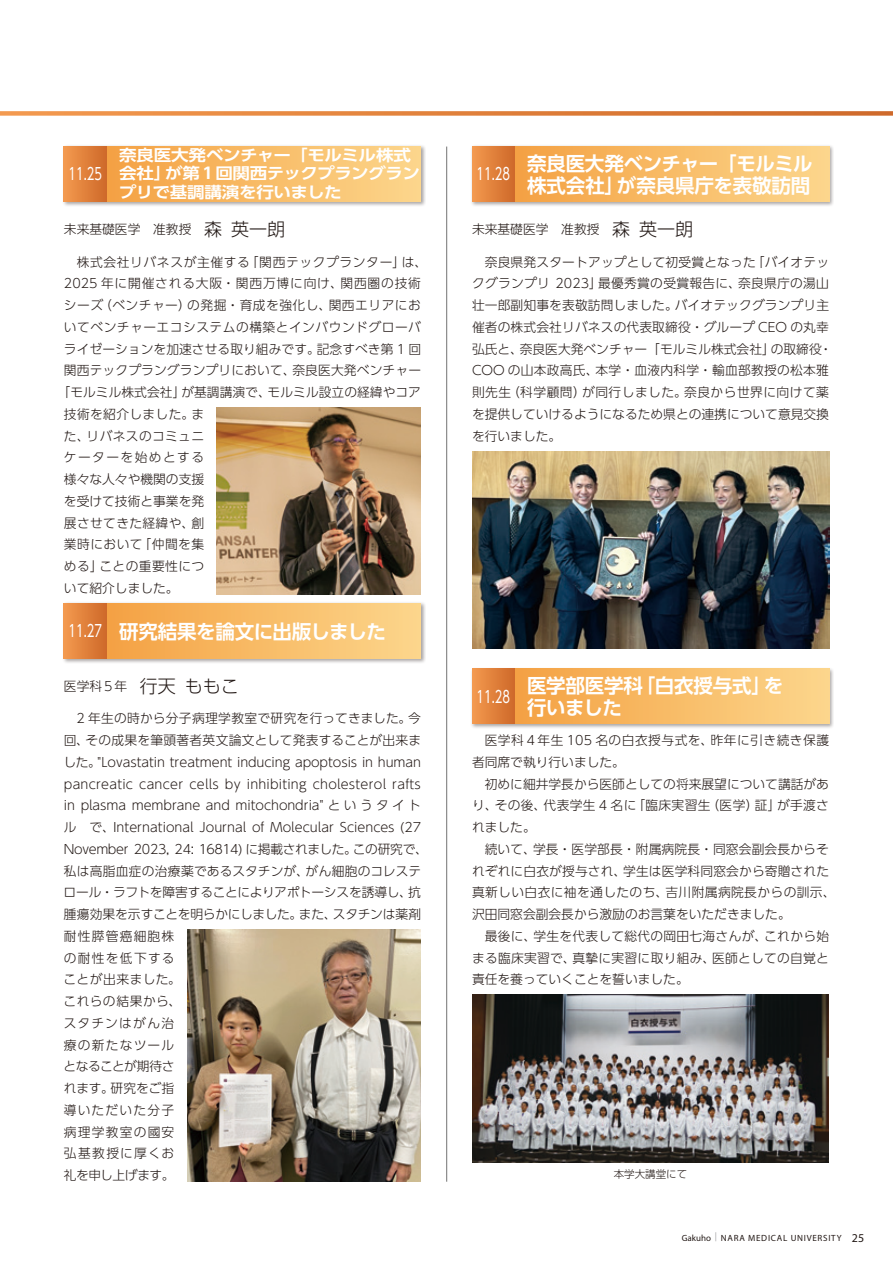
<style>
.page{position:relative;width:893px;height:1263px;background:#fff}
.page>*{position:absolute;margin:0;border:0;box-sizing:border-box;transform-origin:0 0}
.t1{font:700 19.5px/22.5px "UD Shin Go Pr 6 De";letter-spacing:-.015em;color:#fff}
.t2{font:16.5px "UD Shin Go Pr 6";color:#fff;scale:.7 1}
.t3{font:700 15.6px/17.2px "UD Shin Go Pr 6 De";letter-spacing:-.02em;color:#fff;scale:1.13 1}
.t4{font:300 12.75px/21.8px "UD Shin Go Pr 6";letter-spacing:.01em;color:#231916}
.t5{font:300 12.75px "UD Shin Go Pr 6";letter-spacing:.04em;color:#231916}
.t6{font:300 12.75px/21.8px "UD Shin Go Pr 6";letter-spacing:.035em;color:#231916}
.t7{font:300 12.75px "UD Shin Go Pr 6";letter-spacing:.065em;color:#231916}
.t8{font:300 12.75px "UD Shin Go Pr 6";letter-spacing:.05em;color:#231916}
.t9{font:300 12.75px "UD Shin Go Pr 6";letter-spacing:.03em;color:#231916}
.t10{font:300 12.75px "UD Shin Go Pr 6";letter-spacing:.11em;color:#231916}
.t11{font:300 10.5px "UD Shin Go Pr 6";color:#231916}
.t12{font:9px "Myriad Pro";letter-spacing:.08em;color:#231916}
.s1{font-size:18px}
.s2{font-size:12px}
</style>
<div class="page">
<div style="left:62px;top:145px;width:364px;height:62px;background:#231916;opacity:.4"></div>
<svg style="left:106px;top:147px;width:315px;height:55px;background:#f7bb67"></svg>
<div style="left:64px;top:147px;width:42px;height:55px;background:linear-gradient(to right,#f49a4e,#d06b2b)"></div>
<img style="left:217px;top:408px;width:204px;height:186px">
<div style="left:62px;top:601px;width:364px;height:63px;background:#231916;opacity:.4"></div>
<svg style="left:106px;top:603px;width:315px;height:56px;background:#f7bb67"></svg>
<div style="left:64px;top:603px;width:42px;height:56px;background:linear-gradient(to right,#f49a4e,#d06b2b)"></div>
<img style="left:187px;top:930px;width:234px;height:252px">
<div style="left:470px;top:145px;width:364px;height:62px;background:#231916;opacity:.4"></div>
<svg style="left:514px;top:147px;width:315px;height:55px;background:#f7bb67"></svg>
<div style="left:472px;top:147px;width:42px;height:55px;background:linear-gradient(to right,#f49a4f,#d06b2b)"></div>
<img style="left:472px;top:451px;width:357px;height:197px">
<div style="left:470px;top:667px;width:364px;height:62px;background:#231916;opacity:.4"></div>
<svg style="left:514px;top:669px;width:315px;height:55px;background:#f7bb67"></svg>
<div style="left:472px;top:669px;width:42px;height:55px;background:linear-gradient(to right,#f49a4f,#d06b2b)"></div>
<img style="left:472px;top:995px;width:357px;height:167px">
<hr style="left:446px;top:147px;width:1px;height:1035px;background:#727272">
<svg style="left:0;top:111px;width:893px;height:5px;background:#e38d4f"></svg>
<p class="t3" style="left:119px;top:146px;width:268px">奈良医大発ベンチャー「モルミル株式会社」が第1回関西テックプラングラン</p>
<p class="t3" style="left:119px;top:183px;width:199px">プリで基調講演を行いました</p>
<p class="t4" style="left:64px;top:218px;width:223px">未来基礎医学　准教授　<span class="s1">森 英一朗</span></p>
<p class="t8" style="left:77px;top:251px;width:352px">株式会社リバネスが主催する「関西テックプランター」は、</p>
<p class="t7" style="left:64px;top:273px;width:359px">2025 年に開催される大阪・関西万博に向け、関西圏の技術</p>
<p class="t5" style="left:64px;top:295px;width:358px">シーズ（ベンチャー）の発掘・育成を強化し、関西エリアにお</p>
<p class="t5" style="left:64px;top:317px;width:358px">いてベンチャーエコシステムの構築とインバウンドグローバ</p>
<p class="t4" style="left:64px;top:337px;width:359px">ライゼーションを加速させる取り組みです。記念すべき第 1 回</p>
<p class="t4" style="left:64px;top:359px;width:359px">関西テックプラングランプリにおいて、奈良医大発ベンチャー</p>
<p class="t4" style="left:58px;top:381px;width:365px">「モルミル株式会社」が基調講演で、モルミル設立の経緯やコア</p>
<p class="t4" style="left:64px;top:403px;width:142px">技術を紹介しました。ま</p>
<p class="t4" style="left:64px;top:424px;width:142px">た、リバネスのコミュニ</p>
<p class="t10" style="left:64px;top:447px;width:142px">ケーターを始めとする</p>
<p class="t4" style="left:64px;top:468px;width:142px">様々な人々や機関の支援</p>
<p class="t4" style="left:64px;top:490px;width:142px">を受けて技術と事業を発</p>
<p class="t4" style="left:64px;top:511px;width:142px">展させてきた経緯や、創</p>
<p class="t6" style="left:64px;top:533px;width:142px">業時において「仲間を集</p>
<p class="t9" style="left:64px;top:556px;width:142px">める」ことの重要性につ</p>
<p class="t4" style="left:64px;top:577px;width:116px">いて紹介しました。</p>
<p class="t2" style="left:68px;top:161px;width:49px">11.25</p>
<h1 class="t1" style="left:119px;top:620px;width:268px">研究結果を論文に出版しました</h1>
<p class="t4" style="left:64px;top:674px;width:176px">医学科5年　<span class="s1">行天 ももこ</span></p>
<p class="t4" style="left:63px;top:707px;width:366px;text-indent:13px">2 年生の時から分子病理学教室で研究を行ってきました。今回、その成果を筆頭著者英文論文として発表することが出来ました。"Lovastatin treatment inducing apoptosis in human pancreatic cancer cells by inhibiting cholesterol rafts in plasma membrane and mitochondria" というタイトル で、International Journal of Molecular Sciences (27<br>November 2023, 24: 16814) に掲載されました。この研究で、私は高脂血症の治療薬であるスタチンが、がん細胞のコレステロール・ラフトを障害することによりアポトーシスを誘導し、抗腫瘍効果を示すことを明らかにしました。また、スタチンは薬剤耐性膵管癌細胞株<br>の耐性を低下する<br>ことが出来ました。<br>これらの結果から、<br>スタチンはがん治<br>療の新たなツール<br>となることが期待さ<br>れます。研究をご指<br>導いただいた分子<br>病理学教室の國安<br>弘基教授に厚くお<br>礼を申し上げます。</p>
<p class="t2" style="left:68px;top:618px;width:49px">11.27</p>
<h1 class="t1" style="left:527px;top:152px;width:287px">奈良医大発ベンチャー「モルミル株式会社」が奈良県庁を表敬訪問</h1>
<p class="t4" style="left:472px;top:218px;width:223px">未来基礎医学　准教授　<span class="s1">森 英一朗</span></p>
<p class="t4" style="left:472px;top:250px;width:362px;text-indent:13px">奈良県発スタートアップとして初受賞となった「バイオテックグランプリ 2023」最優秀賞の受賞報告に、奈良県庁の湯山壮一郎副知事を表敬訪問しました。バイオテックグランプリ主催者の株式会社リバネスの代表取締役・グループ CEO の丸幸弘氏と、奈良医大発ベンチャー「モルミル株式会社」の取締役・<br>COO の山本政高氏、本学・血液内科学・輸血部教授の松本雅則先生（科学顧問）が同行しました。奈良から世界に向けて薬を提供していけるようになるため県との連携について意見交換を行いました。</p>
<p class="t2" style="left:476px;top:161px;width:49px">11.28</p>
<h1 class="t1" style="left:527px;top:674px;width:258px">医学部医学科「白衣授与式」を行いました</h1>
<p class="t6" style="left:472px;top:729px;width:359px;text-indent:13px">医学科４年生 105 名の白衣授与式を、昨年に引き続き保護者同席で執り行いました。</p>
<p class="t4" style="left:472px;top:772px;width:359px;text-align:justify;text-indent:13px">初めに細井学長から医師としての将来展望について講話があり、その後、代表学生 4 名に「臨床実習生（医学）証」が手渡されました。</p>
<p class="t4" style="left:472px;top:838px;width:365px;text-indent:13px">続いて、学長・医学部長・附属病院長・同窓会副会長からそれぞれに白衣が授与され、学生は医学科同窓会から寄贈された真新しい白衣に袖を通したのち、吉川附属病院長からの訓示、沢田同窓会副会長から激励のお言葉をいただきました。</p>
<p class="t4" style="left:472px;top:925px;width:359px;text-align:justify;text-indent:13px">最後に、学生を代表して総代の岡田七海さんが、これから始まる臨床実習で、真摯に実習に取り組み、医師としての自覚と責任を養っていくことを誓いました。</p>
<p class="t2" style="left:476px;top:683px;width:49px">11.28</p>
<p class="t11" style="left:614px;top:1166px;width:75px">本学大講堂にて</p>
<p class="t12" style="left:682px;top:1232px;width:184px">Gakuho <sup>|</sup> NARA MEDICAL UNIVERSITY <span class="s2">25</span></p>
</div>
